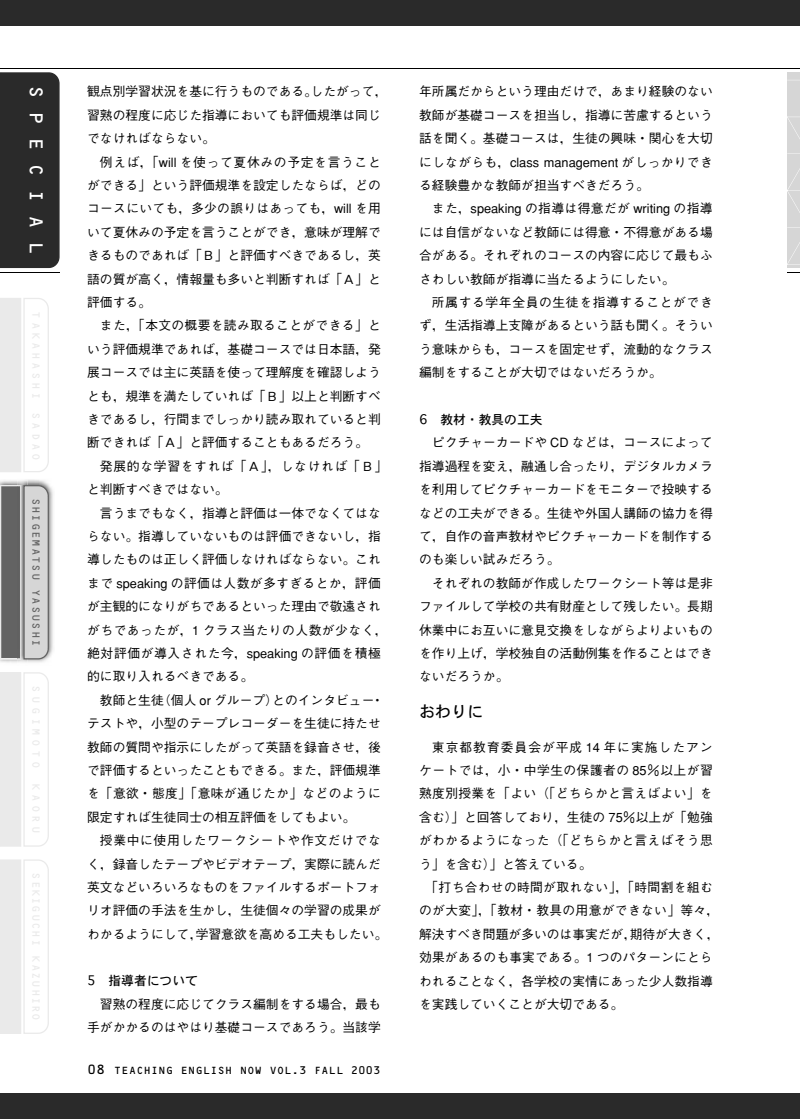
<style>
.page{position:relative;width:800px;height:1119px;background:#fff}
.page>*{position:absolute;margin:0;border:0;box-sizing:border-box;transform-origin:0 0}
.t1{font:19.2px "OCRB";letter-spacing:.64em;color:#fff}
.t2{font:15.9px "Osaka";color:#000}
.t3{font:500 12.75px/23.4px "Gothic BBB";color:#000;text-align:justify}
.t4{font:500 12.75px "Gothic BBB";letter-spacing:.025em;color:#000}
.t5{font:500 12.75px/23.4px "Gothic BBB";letter-spacing:.055em;color:#000}
.t6{font:500 12.75px "Gothic BBB";letter-spacing:.035em;color:#000}
.t7{font:500 12.75px "Gothic BBB";letter-spacing:.08em;color:#000}
.t8{font:12.75px "Osaka";color:#000}
.t9{font:10.65px "OCRB";letter-spacing:-.025em;color:#000}
.t10{font:10.65px "OCRB";letter-spacing:.06em;color:#636363}
.s1{font-size:12.75px}
</style>
<div class="page">
<svg style="left:0;top:672px;width:49px;height:175px"></svg>
<svg style="left:0;top:859px;width:49px;height:175px"></svg>
<div style="left:0;top:72px;width:60px;height:196px;background:#2a2a2a"></div>
<div style="left:0;top:0;width:787px;height:26px;background:#2a2a2a"></div>
<div style="left:0;top:1093px;width:787px;height:25px;background:#2a2a2a"></div>
<hr style="left:0;top:68px;width:787px;height:1px;background:#000">
<div style="left:787px;top:0;width:12px;height:26px;background:#2a2a2a"></div>
<div style="left:787px;top:1093px;width:12px;height:25px;background:#2a2a2a"></div>
<img style="left:0;top:479px;width:53px;height:184px">
<svg style="left:0;top:485px;width:17px;height:174px;background:#6e6e6e"></svg>
<img style="left:17px;top:479px;width:10px;height:184px">
<img style="left:17px;top:485px;width:4px;height:174px">
<svg style="left:23px;top:485px;width:26px;height:174px;background:#c8c8c8"></svg>
<svg style="left:0;top:298px;width:49px;height:174px"></svg>
<svg style="left:787px;top:68px;width:12px;height:205px;background:#d6d6d6"></svg>
<hr style="left:0;top:272px;width:60px;height:1px;background:#000">
<h1 class="t1" style="left:47px;top:85px;width:172px;rotate:90deg">SPECIAL</h1>
<p class="t10" style="left:42px;top:497px;width:150px;rotate:90deg">SHIGEMATSU YASUSHI</p>
<p class="t3" style="left:87px;top:80px;width:301px;text-align:left">観点別学習状況を基に行うものである。したがって，習熟の程度に応じた指導においても評価規準は同じでなければならない。</p>
<p class="t3" style="left:87px;top:150px;width:295px;text-indent:13px">例えば，「will を使って夏休みの予定を言うことができる」という評価規準を設定したならば，どのコースにいても，多少の誤りはあっても，will を用いて夏休みの予定を言うことができ，意味が理解できるものであれば「Ｂ」と評価すべきであるし，英語の質が高く，情報量も多いと判断すれば「Ａ」と評価する。</p>
<p class="t3" style="left:87px;top:314px;width:295px;text-indent:13px">また，「本文の概要を読み取ることができる」という評価規準であれば，基礎コースでは日本語，発展コースでは主に英語を使って理解度を確認しようとも，規準を満たしていれば「Ｂ」以上と判断すべきであるし，行間までしっかり読み取れていると判断できれば「Ａ」と評価することもあるだろう。</p>
<p class="t5" style="left:87px;top:454px;width:301px;text-indent:13px">発展的な学習をすれば「Ａ」，しなければ「Ｂ」と判断すべきではない。</p>
<p class="t3" style="left:87px;top:501px;width:301px;text-align:left;text-indent:13px">言うまでもなく，指導と評価は一体でなくてはならない。指導していないものは評価できないし，指導したものは正しく評価しなければならない。これまで speaking の評価は人数が多すぎるとか，評価が主観的になりがちであるといった理由で敬遠されがちであったが，1 クラス当たりの人数が少なく，絶対評価が導入された今，speaking の評価を積極的に取り入れるべきである。</p>
<p class="t3" style="left:87px;top:688px;width:298px;text-align:left;text-indent:13px">教師と生徒（個人 or グループ）とのインタビュー・テストや，小型のテープレコーダーを生徒に持たせ教師の質問や指示にしたがって英語を録音させ，後で評価するといったこともできる。また，評価規準を「意欲・態度」「意味が通じたか」などのように限定すれば生徒同士の相互評価をしてもよい。</p>
<p class="t3" style="left:87px;top:829px;width:301px;text-align:center">授業中に使用したワークシートや作文だけでな<br>く，録音したテープやビデオテープ，実際に読んだ英文などいろいろなものをファイルするポートフォリオ評価の手法を生かし，生徒個々の学習の成果がわかるようにして，学習意欲を高める工夫もしたい。</p>
<p class="t8" style="left:87px;top:972px;width:112px">5 指導者について</p>
<p class="t3" style="left:87px;top:992px;width:295px;text-align:right">習熟の程度に応じてクラス編制をする場合，最も手がかかるのはやはり基礎コースであろう。当該学</p>
<p class="t9" style="left:87px;top:1064px;width:295px"><span class="s1">08</span> TEACHING ENGLISH NOW VOL.3 FALL 2003</p>
<p class="t3" style="left:419px;top:80px;width:295px">年所属だからという理由だけで，あまり経験のない教師が基礎コースを担当し，指導に苦慮するという話を聞く。基礎コースは，生徒の興味・関心を大切にしながらも，class management がしっかりできる経験豊かな教師が担当すべきだろう。</p>
<p class="t3" style="left:419px;top:197px;width:295px;text-indent:13px">また，speaking の指導は得意だが writing の指導には自信がないなど教師には得意・不得意がある場合がある。それぞれのコースの内容に応じて最もふさわしい教師が指導に当たるようにしたい。</p>
<p class="t3" style="left:419px;top:291px;width:295px;text-indent:13px">所属する学年全員の生徒を指導することができず，生活指導上支障があるという話も聞く。そういう意味からも，コースを固定せず，流動的なクラス編制をすることが大切ではないだろうか。</p>
<p class="t8" style="left:419px;top:411px;width:125px">6 教材・教具の工夫</p>
<p class="t3" style="left:419px;top:431px;width:295px;text-indent:13px">ピクチャーカードや CD などは，コースによって指導過程を変え，融通し合ったり，デジタルカメラを利用してピクチャーカードをモニターで投映するなどの工夫ができる。生徒や外国人講師の協力を得て，自作の音声教材やピクチャーカードを制作するのも楽しい試みだろう。</p>
<p class="t3" style="left:419px;top:571px;width:295px;text-indent:13px">それぞれの教師が作成したワークシート等は是非ファイルして学校の共有財産として残したい。長期休業中にお互いに意見交換をしながらよりよいものを作り上げ，学校独自の活動例集を作ることはできないだろうか。</p>
<p class="t2" style="left:419px;top:701px;width:65px">おわりに</p>
<p class="t7" style="left:432px;top:739px;width:282px">東京都教育委員会が平成 14 年に実施したアン</p>
<p class="t6" style="left:419px;top:762px;width:295px">ケートでは，小・中学生の保護者の 85％以上が習</p>
<p class="t4" style="left:419px;top:786px;width:295px">熟度別授業を「よい（「どちらかと言えばよい」を</p>
<p class="t3" style="left:419px;top:805px;width:295px">含む）」と回答しており，生徒の 75％以上が「勉強</p>
<p class="t4" style="left:419px;top:833px;width:295px">がわかるようになった（「どちらかと言えばそう思</p>
<p class="t3" style="left:419px;top:852px;width:174px">う」を含む）」と答えている。</p>
<p class="t4" style="left:425px;top:879px;width:289px">「打ち合わせの時間が取れない」，「時間割を組む</p>
<p class="t4" style="left:419px;top:903px;width:301px">のが大変」，「教材・教具の用意ができない」等々，</p>
<p class="t3" style="left:419px;top:922px;width:301px">解決すべき問題が多いのは事実だが，期待が大きく，</p>
<p class="t3" style="left:419px;top:946px;width:295px">効果があるのも事実である。1 つのパターンにとら</p>
<p class="t3" style="left:419px;top:969px;width:295px">われることなく，各学校の実情にあった少人数指導</p>
<p class="t3" style="left:419px;top:992px;width:206px">を実践していくことが大切である。</p>
</div>
